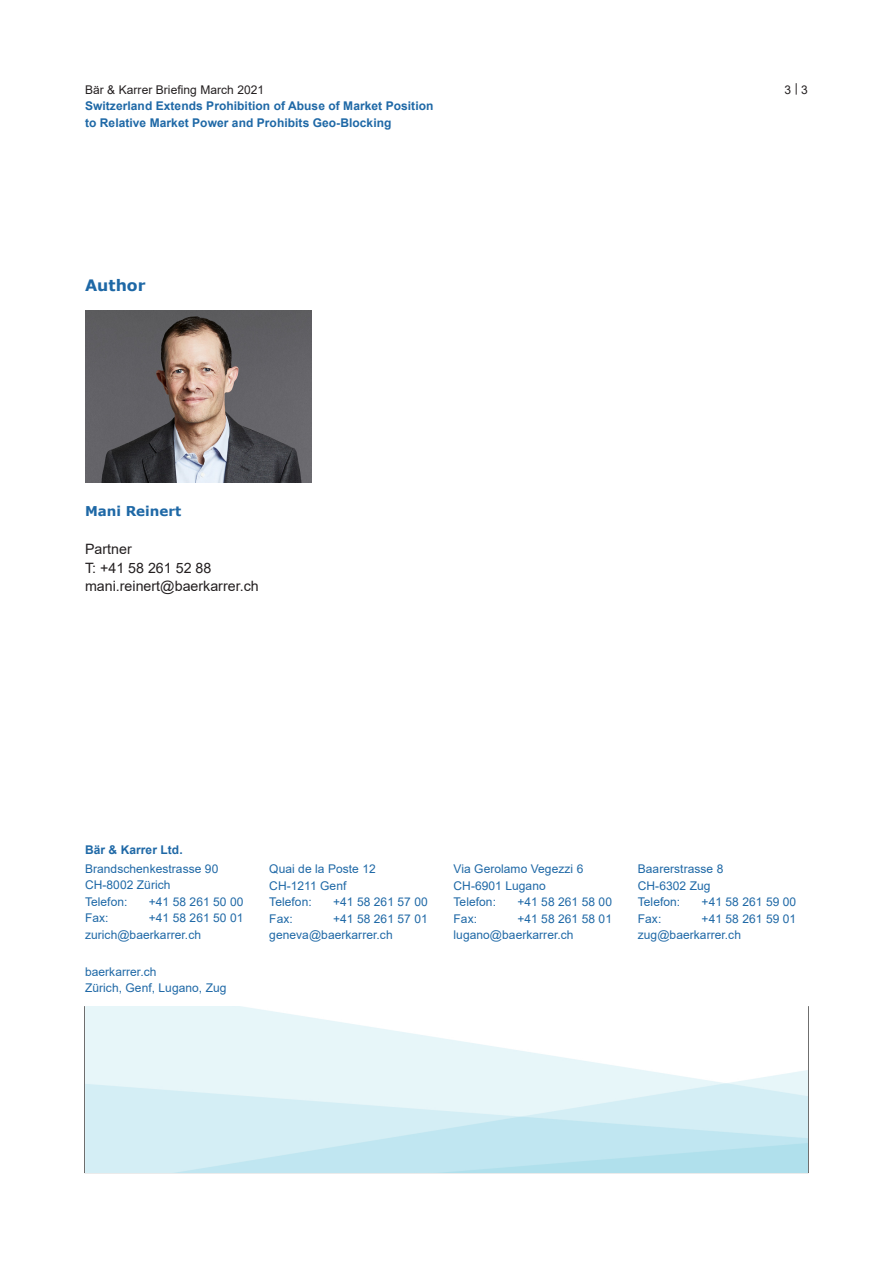
<style>
.page{position:relative;width:893px;height:1263px;background:#fff}
.page>*{position:absolute;margin:0;border:0;box-sizing:border-box;transform-origin:0 0}
.t1{font:700 15.75px "Verdana";color:#1e68a6}
.Lauftext{font:14.25px "Arial";color:#231f20}
.t2{font:700 13.5px "Verdana";color:#1e68a6}
.Lauftext_klein{font:12px/16.5px "Arial";letter-spacing:.005em;color:#1e68a6}
.t3{font:700 12px/16.5px "Arial";letter-spacing:.005em;color:#1e68a6}
.t4{font:12px "Arial";letter-spacing:.005em;color:#231f20}
</style>
<div class="page">
<img style="left:85px;top:310px;width:227px;height:173px">
<p class="t4" style="left:85px;top:81px;width:181px">Bär &amp; Karrer Briefing March 2021</p>
<p class="t3" style="left:85px;top:98px;width:350px">Switzerland Extends Prohibition of Abuse of Market Position to Relative Market Power and Prohibits Geo-Blocking</p>
<h2 class="t1" style="left:85px;top:274px;width:62px">Author</h2>
<h2 class="t2" style="left:85px;top:502px;width:98px">Mani Reinert</h2>
<p class="Lauftext" style="left:85px;top:539px;width:48px">Partner</p>
<p class="Lauftext" style="left:85px;top:558px;width:128px">T: +41 58 261 52 88</p>
<p class="Lauftext" style="left:85px;top:576px;width:175px">mani.reinert@baerkarrer.ch</p>
<p class="t4" style="left:785px;top:81px;width:25px">3 | 3</p>
<h4 class="t3" style="left:85px;top:841px;width:99px">Bär &amp; Karrer Ltd.</h4>
<h4 class="Lauftext_klein" style="left:85px;top:860px;width:135px">Brandschenkestrasse 90<br>CH-8002 Zürich<br>Telefon:</h4>
<h4 class="Lauftext_klein" style="left:149px;top:893px;width:96px">+41 58 261 50 00</h4>
<h4 class="Lauftext_klein" style="left:85px;top:909px;width:160px;text-indent:64px">+41 58 261 50 01 zurich@baerkarrer.ch</h4>
<h4 class="Lauftext_klein" style="left:85px;top:909px;width:25px">Fax:</h4>
<p class="Lauftext_klein" style="left:85px;top:963px;width:143px">baerkarrer.ch<br>Zürich, Genf, Lugano, Zug</p>
<p class="Lauftext_klein" style="left:269px;top:861px;width:108px">Quai de la Poste 12<br>CH-1211 Genf<br>Telefon:</p>
<p class="Lauftext_klein" style="left:333px;top:894px;width:96px">+41 58 261 57 00</p>
<p class="Lauftext_klein" style="left:454px;top:861px;width:131px">Via Gerolamo Vegezzi 6<br>CH-6901 Lugano<br>Telefon:</p>
<p class="Lauftext_klein" style="left:517px;top:894px;width:96px">+41 58 261 58 00</p>
<p class="Lauftext_klein" style="left:638px;top:861px;width:87px">Baarerstrasse 8<br>CH-6302 Zug<br>Telefon:</p>
<p class="Lauftext_klein" style="left:702px;top:894px;width:96px">+41 58 261 59 00</p>
<p class="Lauftext_klein" style="left:269px;top:910px;width:160px;text-indent:64px">+41 58 261 57 01 geneva@baerkarrer.ch</p>
<p class="Lauftext_klein" style="left:269px;top:910px;width:25px">Fax:</p>
<p class="Lauftext_klein" style="left:454px;top:910px;width:160px;text-indent:64px">+41 58 261 58 01 lugano@baerkarrer.ch</p>
<p class="Lauftext_klein" style="left:454px;top:910px;width:25px">Fax:</p>
<p class="Lauftext_klein" style="left:638px;top:910px;width:160px;text-indent:64px">+41 58 261 59 01 zug@baerkarrer.ch</p>
<p class="Lauftext_klein" style="left:638px;top:910px;width:25px">Fax:</p>
</div>
